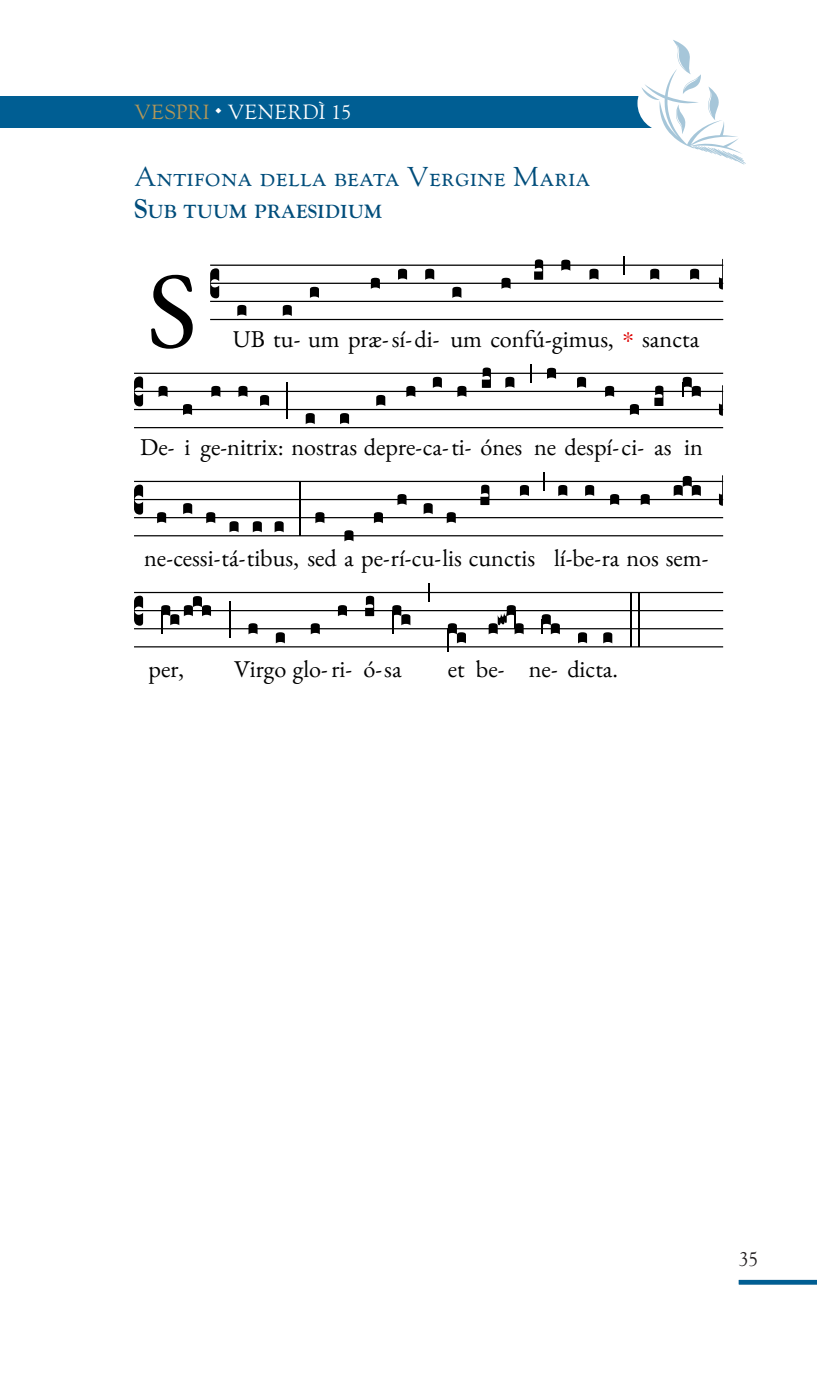
<style>
.page{position:relative;width:817px;height:1391px;background:#fff}
.page>*{position:absolute;margin:0;border:0;box-sizing:border-box;transform-origin:0 0}
.t1{font:108.67px "EB Garamond";color:#000}
.Sottotitolo{font:27px "LTC Goudy Oldstyle Pro";color:#004d7b}
.t2{font:24.3px "EB Garamond";color:#000}
.t3{font:20.25px "LTC Goudy Oldstyle Pro";letter-spacing:.02em;color:#fff}
.t4{font:20.25px "LTC Goudy Oldstyle Pro";color:#231f20;scale:.95 1}
.Titolo{font:700 18.9px "LTC Goudy Oldstyle Pro";color:#004d7b}
.s1{color:#b39758}
.s2{font-size:27px}
</style>
<div class="page">
<div style="left:0;top:96px;width:26px;height:32px;background:#005e93"></div>
<div style="left:26px;top:96px;width:627px;height:32px;background:#005e93"></div>
<div style="left:738px;top:1279px;width:78px;height:5px;background:#005e93"></div>
<svg style="left:637px;top:75px;width:57px;height:57px"></svg>
<svg style="left:641px;top:40px;width:104px;height:124px"></svg>
<hr style="left:210px;top:264px;width:513px;height:2px;background:#000">
<hr style="left:210px;top:283px;width:513px;height:1px;background:#000">
<hr style="left:210px;top:301px;width:513px;height:1px;background:#000">
<hr style="left:210px;top:319px;width:513px;height:1px;background:#000">
<svg style="left:210px;top:268px;width:9px;height:30px"></svg>
<svg style="left:237px;top:305px;width:9px;height:11px"></svg>
<svg style="left:283px;top:305px;width:9px;height:11px"></svg>
<svg style="left:310px;top:287px;width:9px;height:11px"></svg>
<svg style="left:371px;top:278px;width:9px;height:11px"></svg>
<svg style="left:398px;top:269px;width:9px;height:11px"></svg>
<svg style="left:425px;top:269px;width:9px;height:11px"></svg>
<svg style="left:452px;top:287px;width:9px;height:11px"></svg>
<svg style="left:501px;top:278px;width:9px;height:11px"></svg>
<svg style="left:534px;top:259px;width:9px;height:21px"></svg>
<svg style="left:561px;top:260px;width:9px;height:11px"></svg>
<svg style="left:589px;top:269px;width:9px;height:11px"></svg>
<svg style="left:623px;top:256px;width:2px;height:18px"></svg>
<svg style="left:650px;top:269px;width:9px;height:11px"></svg>
<svg style="left:690px;top:269px;width:9px;height:11px"></svg>
<svg style="left:718px;top:259px;width:5px;height:30px"></svg>
<hr style="left:134px;top:373px;width:589px;height:1px;background:#000">
<hr style="left:134px;top:391px;width:589px;height:1px;background:#000">
<hr style="left:134px;top:409px;width:589px;height:1px;background:#000">
<hr style="left:134px;top:427px;width:589px;height:1px;background:#000">
<svg style="left:134px;top:376px;width:9px;height:30px"></svg>
<svg style="left:158px;top:386px;width:9px;height:11px"></svg>
<svg style="left:183px;top:404px;width:9px;height:11px"></svg>
<svg style="left:211px;top:386px;width:9px;height:11px"></svg>
<svg style="left:238px;top:386px;width:9px;height:11px"></svg>
<svg style="left:260px;top:395px;width:9px;height:11px"></svg>
<hr style="left:287px;top:382px;width:1px;height:36px;background:#000">
<svg style="left:305px;top:413px;width:10px;height:11px"></svg>
<svg style="left:340px;top:413px;width:9px;height:11px"></svg>
<svg style="left:376px;top:395px;width:9px;height:11px"></svg>
<svg style="left:406px;top:386px;width:9px;height:11px"></svg>
<svg style="left:433px;top:377px;width:9px;height:11px"></svg>
<svg style="left:457px;top:386px;width:9px;height:11px"></svg>
<svg style="left:482px;top:367px;width:9px;height:21px"></svg>
<svg style="left:505px;top:377px;width:9px;height:11px"></svg>
<svg style="left:530px;top:364px;width:1px;height:18px"></svg>
<svg style="left:547px;top:368px;width:9px;height:11px"></svg>
<svg style="left:577px;top:377px;width:9px;height:11px"></svg>
<svg style="left:605px;top:386px;width:9px;height:11px"></svg>
<svg style="left:629px;top:404px;width:9px;height:11px"></svg>
<svg style="left:654px;top:385px;width:9px;height:21px"></svg>
<svg style="left:682px;top:377px;width:18px;height:20px"></svg>
<svg style="left:718px;top:385px;width:5px;height:31px"></svg>
<hr style="left:134px;top:481px;width:589px;height:1px;background:#000">
<hr style="left:134px;top:499px;width:589px;height:1px;background:#000">
<hr style="left:134px;top:517px;width:589px;height:1px;background:#000">
<hr style="left:134px;top:535px;width:589px;height:1px;background:#000">
<svg style="left:134px;top:484px;width:9px;height:30px"></svg>
<svg style="left:157px;top:512px;width:9px;height:11px"></svg>
<svg style="left:183px;top:503px;width:9px;height:11px"></svg>
<svg style="left:206px;top:512px;width:9px;height:11px"></svg>
<svg style="left:229px;top:521px;width:9px;height:11px"></svg>
<svg style="left:253px;top:521px;width:9px;height:11px"></svg>
<svg style="left:274px;top:521px;width:9px;height:11px"></svg>
<hr style="left:299px;top:481px;width:1px;height:55px;background:#000">
<svg style="left:315px;top:512px;width:9px;height:11px"></svg>
<svg style="left:344px;top:530px;width:9px;height:11px"></svg>
<svg style="left:374px;top:512px;width:9px;height:11px"></svg>
<svg style="left:397px;top:494px;width:9px;height:11px"></svg>
<svg style="left:423px;top:503px;width:9px;height:11px"></svg>
<svg style="left:446px;top:512px;width:9px;height:11px"></svg>
<svg style="left:480px;top:485px;width:9px;height:20px"></svg>
<svg style="left:520px;top:485px;width:9px;height:11px"></svg>
<svg style="left:543px;top:472px;width:1px;height:18px"></svg>
<svg style="left:558px;top:485px;width:9px;height:11px"></svg>
<svg style="left:585px;top:485px;width:9px;height:11px"></svg>
<svg style="left:610px;top:494px;width:9px;height:11px"></svg>
<svg style="left:640px;top:494px;width:9px;height:11px"></svg>
<svg style="left:673px;top:476px;width:27px;height:20px"></svg>
<svg style="left:718px;top:475px;width:5px;height:31px"></svg>
<hr style="left:134px;top:592px;width:589px;height:1px;background:#000">
<hr style="left:134px;top:610px;width:589px;height:1px;background:#000">
<hr style="left:134px;top:628px;width:589px;height:1px;background:#000">
<hr style="left:134px;top:646px;width:589px;height:1px;background:#000">
<svg style="left:134px;top:595px;width:9px;height:30px"></svg>
<svg style="left:161px;top:596px;width:50px;height:38px"></svg>
<hr style="left:229px;top:601px;width:1px;height:37px;background:#000">
<svg style="left:248px;top:623px;width:9px;height:11px"></svg>
<svg style="left:276px;top:632px;width:9px;height:11px"></svg>
<svg style="left:311px;top:623px;width:9px;height:11px"></svg>
<svg style="left:338px;top:605px;width:9px;height:11px"></svg>
<svg style="left:365px;top:596px;width:9px;height:20px"></svg>
<svg style="left:392px;top:605px;width:18px;height:29px"></svg>
<svg style="left:428px;top:583px;width:1px;height:18px"></svg>
<svg style="left:448px;top:623px;width:18px;height:29px"></svg>
<svg style="left:488px;top:605px;width:35px;height:29px"></svg>
<svg style="left:541px;top:614px;width:18px;height:20px"></svg>
<svg style="left:578px;top:632px;width:9px;height:11px"></svg>
<svg style="left:603px;top:632px;width:9px;height:11px"></svg>
<hr style="left:630px;top:592px;width:1px;height:55px;background:#000">
<hr style="left:638px;top:592px;width:1px;height:55px;background:#000">
<p class="t3" style="left:134px;top:100px;width:218px"><span class="s1">VESPRI</span> • VENERDÌ 15</p>
<p class="Sottotitolo" style="left:134px;top:161px;width:458px">Antifona della beata Vergine Maria</p>
<p class="Titolo" style="left:134px;top:200px;width:250px"><span class="s2">S</span>UB TUUM PRAESIDIUM</p>
<p class="t1" style="left:147px;top:240px;width:52px">S</p>
<p class="t2" style="left:233px;top:323px;width:468px">UB tu- um præ-sí-di- um confú-gimus, sancta</p>
<p class="t2" style="left:140px;top:431px;width:564px">De- i ge-nitrix: nostras depre-ca-ti- ónes ne despí-ci- as in</p>
<p class="t2" style="left:144px;top:542px;width:565px">ne-cessi-tá-tibus, sed a pe-rí-cu-lis cunctis lí-be-ra nos sem-</p>
<p class="t2" style="left:148px;top:652px;width:37px">per,</p>
<p class="t2" style="left:234px;top:652px;width:169px">Virgo glo-ri- ó-sa</p>
<p class="t2" style="left:447px;top:652px;width:172px">et be- ne- dicta.</p>
<p class="t4" style="left:738px;top:1247px;width:22px">35</p>
</div>
